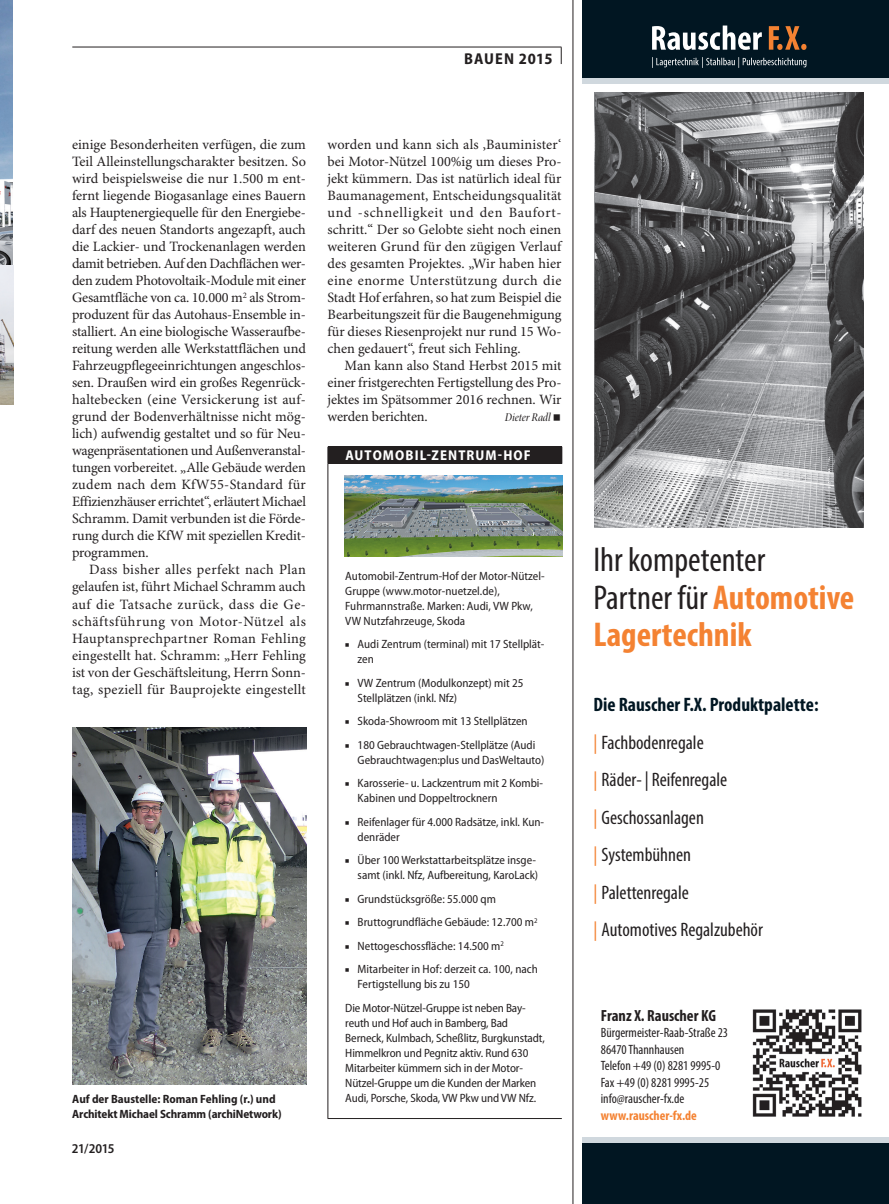
<style>
.page{position:relative;width:889px;height:1204px;background:#fff}
.page>*{position:absolute;margin:0;border:0;box-sizing:border-box;transform-origin:0 0}
.t1{font:condensed 34.5px/37.5px "Myriad Pro";color:#231f20}
.t2{font:condensed 19.5px/37.5px "Myriad Pro";color:#231f20}
.t3{font:700 condensed 16.2px "Myriad Pro";color:#231f20}
.t4{font:700 semi-condensed 15.75px "Myriad Pro";letter-spacing:.045em;color:#231f20}
.t5{font:14.25px/17px "Minion Pro";letter-spacing:-.005em;color:#231f20;text-align:justify}
.t6{font:700 semi-condensed 14.25px "Myriad Pro";letter-spacing:.075em;color:#fff}
.t7{font:condensed 13.5px/16.5px "Myriad Pro";color:#231f20}
.t8{font:700 condensed 13.5px "Myriad Pro";color:#f48232}
.t9{font:600 semi-condensed 13.5px "Myriad Pro";letter-spacing:-.03em;color:#231f20}
.t10{font:semi-condensed 12px/15px "Myriad Pro";color:#231f20}
.t11{font:700 semi-condensed 12px/15px "Myriad Pro";letter-spacing:-.01em;color:#231f20}
.t12{font:12px "Minion Pro Medium Cn It Disp";color:#231f20}
.s1{font-family:"Minion Pro";font-size:21.75px}
.s2{font-family:"Minion Pro";font-stretch:normal}
.s3{font-weight:700;color:#f48232}
.s4{font-weight:700;color:#011622}
.s5{color:#f48232}
</style>
<div class="page">
<div style="left:328px;top:446px;width:234px;height:17px;background:#231f20"></div>
<hr style="left:327px;top:463px;width:1px;height:655px;background:#231f20">
<hr style="left:327px;top:1118px;width:235px;height:1px;background:#231f20">
<svg style="left:327px;top:446px;width:1px;height:17px"></svg>
<img style="left:0;top:1px;width:13px;height:265px">
<img style="left:0;top:266px;width:13px;height:139px">
<img style="left:344px;top:476px;width:218px;height:80px">
<img style="left:72px;top:727px;width:234px;height:357px">
<hr style="left:572px;top:0;width:1px;height:1203px;background:#231f20">
<hr style="left:72px;top:47px;width:489px;height:1px;background:#231f20">
<svg style="left:561px;top:47px;width:1px;height:17px"></svg>
<div style="left:583px;top:0;width:306px;height:79px;background:#011622"></div>
<div style="left:583px;top:79px;width:306px;height:5px;background:#d0d8de"></div>
<svg style="left:769px;top:26px;width:37px;height:24px"></svg>
<svg style="left:652px;top:26px;width:110px;height:24px"></svg>
<svg style="left:652px;top:57px;width:154px;height:11px"></svg>
<img style="left:752px;top:1009px;width:110px;height:108px">
<img style="left:594px;top:93px;width:269px;height:434px">
<div style="left:583px;top:1142px;width:306px;height:61px;background:#011622"></div>
<div style="left:583px;top:1137px;width:306px;height:5px;background:#d0d8de"></div>
<p class="t4" style="left:464px;top:50px;width:90px">BAUEN 2015</p>
<p class="t5" style="left:72px;top:136px;width:235px">einige Besonderheiten verfügen, die zum Teil Alleinstellungscharakter besitzen. So wird beispielsweise die nur 1.500 m ent&shy;fernt liegende Biogasanlage eines Bauern als Hauptenergiequelle für den Energiebe&shy;darf des neuen Standorts angezapft, auch die Lackier- und Trockenanlagen werden damit betrieben. Auf den Dachflächen wer&shy;den zudem Photovoltaik-Module mit einer Gesamtfläche von ca. 10.000 m<sup>2</sup> als Strom&shy;produzent für das Autohaus-Ensemble in&shy;stalliert. An eine biologische Wasseraufbe&shy;reitung werden alle Werkstattflächen und Fahrzeugpflegeeinrichtungen angeschlos&shy;sen. Draußen wird ein großes Regenrück&shy;haltebecken (eine Versickerung ist auf&shy;grund der Bodenverhältnisse nicht mög&shy;lich) aufwendig gestaltet und so für Neu&shy;wagenpräsentationen und Außenveranstal&shy;tungen vorbereitet. „Alle Gebäude werden zudem nach dem KfW55-Standard für Effizienzhäuser errichtet“, erläutert Michael Schramm. Damit verbunden ist die Förde&shy;rung durch die KfW mit speziellen Kredit&shy;programmen.</p>
<p class="t5" style="left:72px;top:562px;width:235px;text-indent:17px">Dass bisher alles perfekt nach Plan gelaufen ist, führt Michael Schramm auch auf die Tatsache zurück, dass die Ge&shy;schäftsführung von Motor-Nützel als Hauptansprechpartner Roman Fehling eingestellt hat. Schramm: „Herr Fehling ist von der Geschäftsleitung, Herrn Sonn&shy;tag, speziell für Bauprojekte eingestellt</p>
<p class="t11" style="left:72px;top:1091px;width:211px">Auf der Baustelle: Roman Fehling (r.) und<br>Architekt Michael Schramm (archiNetwork)</p>
<p class="t9" style="left:72px;top:1140px;width:44px">21/2015</p>
<p class="t5" style="left:327px;top:137px;width:235px">worden und kann sich als ,Bauminister‘ bei Motor-Nützel 100%ig um dieses Pro&shy;jekt kümmern. Das ist natürlich ideal für Baumanagement, Entscheidungsqualität und -schnelligkeit und den Baufort&shy;schritt.“ Der so Gelobte sieht noch einen weiteren Grund für den zügigen Verlauf des gesamten Projektes. „Wir haben hier eine enorme Unterstützung durch die Stadt Hof erfahren, so hat zum Beispiel die Bearbeitungszeit für die Baugenehmigung für dieses Riesenprojekt nur rund 15 Wo&shy;chen gedauert“, freut sich Fehling.</p>
<p class="t5" style="left:327px;top:358px;width:235px;text-indent:17px">Man kann also Stand Herbst 2015 mit einer fristgerechten Fertigstellung des Pro&shy;jektes im Spätsommer 2016 rechnen. Wir werden berichten.</p>
<p class="t12" style="left:505px;top:410px;width:58px">Dieter Radl <span class="s1">■</span></p>
<p class="t6" style="left:345px;top:447px;width:187px">AUTOMOBIL-ZENTRUM-HOF</p>
<p class="t10" style="left:345px;top:568px;width:201px">Automobil-Zentrum-Hof der Motor-Nützel-Gruppe (www.motor-nuetzel.de), Fuhrmannstraße. Marken: Audi, VW Pkw, VW Nutzfahrzeuge, Skoda</p>
<p class="t10" style="left:357px;top:636px;width:188px;text-indent:-13px"><span class="s2">■</span> Audi Zentrum (terminal) mit 17 Stellplät&shy;zen</p>
<p class="t10" style="left:357px;top:675px;width:167px;text-indent:-13px"><span class="s2">■</span> VW Zentrum (Modulkonzept) mit 25<br>Stellplätzen (inkl. Nfz)</p>
<p class="t10" style="left:345px;top:714px;width:184px"><span class="s2">■</span> Skoda-Showroom mit 13 Stellplätzen</p>
<p class="t10" style="left:357px;top:737px;width:188px;text-indent:-13px"><span class="s2">■</span> 180 Gebrauchtwagen-Stellplätze (Audi<br>Gebrauchtwagen:plus und DasWeltauto)</p>
<p class="t10" style="left:357px;top:776px;width:187px;text-indent:-13px"><span class="s2">■</span> Karosserie- u. Lackzentrum mit 2 Kombi-<br>Kabinen und Doppeltrocknern</p>
<p class="t10" style="left:357px;top:814px;width:188px;text-indent:-13px"><span class="s2">■</span> Reifenlager für 4.000 Radsätze, inkl. Kun&shy;denräder</p>
<p class="t10" style="left:345px;top:853px;width:195px;text-align:right"><span class="s2">■</span> Über 100 Werkstattarbeitsplätze insge&shy;samt (inkl. Nfz, Aufbereitung, KaroLack)</p>
<p class="t10" style="left:345px;top:891px;width:152px"><span class="s2">■</span> Grundstücksgröße: 55.000 qm</p>
<p class="t10" style="left:345px;top:915px;width:194px"><span class="s2">■</span> Bruttogrundfläche Gebäude: 12.700 m<sup>2</sup></p>
<p class="t10" style="left:345px;top:938px;width:161px"><span class="s2">■</span> Nettogeschossfläche: 14.500 m<sup>2</sup></p>
<p class="t10" style="left:357px;top:962px;width:182px;text-indent:-13px"><span class="s2">■</span> Mitarbeiter in Hof: derzeit ca. 100, nach<br>Fertigstellung bis zu 150</p>
<p class="t10" style="left:345px;top:1000px;width:201px">Die Motor-Nützel-Gruppe ist neben Bay&shy;reuth und Hof auch in Bamberg, Bad Berneck, Kulmbach, Scheßlitz, Burgkunstadt, Himmelkron und Pegnitz aktiv. Rund 630<br>Mitarbeiter kümmern sich in der Motor-Nützel-Gruppe um die Kunden der Marken Audi, Porsche, Skoda, VW Pkw und VW Nfz.</p>
<h1 class="t1" style="left:593px;top:540px;width:262px">Ihr kompetenter<br>Partner für <span class="s3">Automotive<br>Lagertechnik</span></h1>
<h2 class="t2" style="left:593px;top:685px;width:227px"><span class="s4">Die Rauscher F.X. Produktpalette: </span><span class="s5">|</span> Fachbodenregale<br><span class="s5">|</span> Räder- | Reifenregale<br><span class="s5">|</span> Geschossanlagen<br><span class="s5">|</span> Systembühnen<br><span class="s5">|</span> Palettenregale<br><span class="s5">|</span> Automotives Regalzubehör</h2>
<p class="t3" style="left:601px;top:1005px;width:117px">Franz X. Rauscher KG</p>
<p class="t7" style="left:601px;top:1024px;width:129px">Bürgermeister-Raab-Straße 23<br>86470 Thannhausen<br>Telefon +49 (0) 8281 9995-0<br>Fax +49 (0) 8281 9995-25 info@rauscher-fx.de</p>
<p class="t8" style="left:601px;top:1106px;width:98px">www.rauscher-fx.de</p>
</div>
